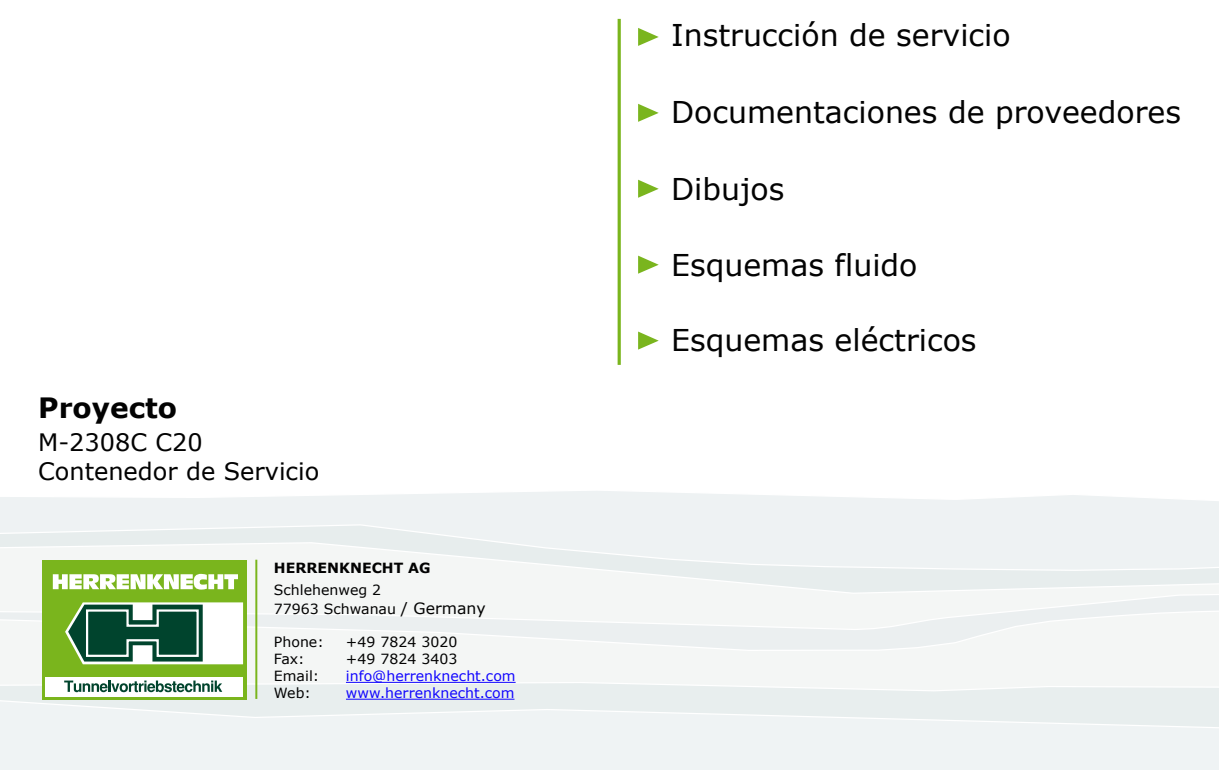
<style>
.page{position:relative;width:1219px;height:770px;background:#fff}
.page>*{position:absolute;margin:0;border:0;box-sizing:border-box;transform-origin:0 0}
.t1{font:30px "Verdana";color:#030303}
.t2{font:700 28px "Verdana";color:#020202}
.t3{font:24px/28.8px "Verdana";color:#020202}
.t4{font:14px/18.7px "Verdana";color:#020202}
.t5{font:14px "Verdana";color:#1206ff}
.t6{font:700 14px "Verdana";color:#020202}
.s1{font-size:15.6px}
</style>
<div class="page">
<svg style="left:0;top:493px;width:1219px;height:30px;background:#eff3f4"></svg>
<div style="left:0;top:523px;width:1219px;height:19px;background:#eef2f3"></div>
<div style="left:0;top:542px;width:1219px;height:51px;background:#eef2f3"></div>
<svg style="left:0;top:593px;width:1219px;height:17px"></svg>
<svg style="left:0;top:610px;width:1219px;height:73px"></svg>
<svg style="left:0;top:684px;width:1219px;height:15px"></svg>
<div style="left:0;top:699px;width:1219px;height:71px;background:#eff3f4"></div>
<div style="left:42px;top:560px;width:204px;height:139px;background:#7ab51d"></div>
<div style="left:45px;top:677px;width:198px;height:20px;background:#fff"></div>
<svg style="left:53px;top:574px;width:185px;height:16px"></svg>
<svg style="left:64px;top:681px;width:158px;height:11px"></svg>
<svg style="left:65px;top:602px;width:178px;height:62px;background:#729984"></svg>
<hr style="left:255px;top:560px;width:2px;height:139px;background:#7ab51d">
<hr style="left:346px;top:682px;width:170px;height:1px;background:#1206ff">
<hr style="left:346px;top:699px;width:168px;height:1px;background:#1206ff">
<hr style="left:618px;top:19px;width:3px;height:346px;background:#7ab51d">
<svg style="left:638px;top:28px;width:21px;height:18px"></svg>
<svg style="left:638px;top:104px;width:21px;height:18px"></svg>
<svg style="left:638px;top:256px;width:21px;height:18px"></svg>
<svg style="left:638px;top:180px;width:21px;height:18px"></svg>
<svg style="left:638px;top:332px;width:21px;height:18px"></svg>
<p class="t2" style="left:38px;top:388px;width:140px">Proyecto</p>
<p class="t3" style="left:38px;top:428px;width:283px">M-2308C C20<br>Contenedor de Servicio</p>
<p class="t6" style="left:274px;top:558px;width:158px">HERRENKNECHT AG</p>
<p class="t4" style="left:274px;top:581px;width:213px">Schlehenweg 2<br>77963 Schwanau <span class="s1">/ Germany</span></p>
<p class="t4" style="left:274px;top:633px;width:51px">Phone:</p>
<p class="t4" style="left:346px;top:633px;width:113px">+49 7824 3020</p>
<p class="t4" style="left:274px;top:650px;width:32px">Fax:</p>
<p class="t4" style="left:346px;top:650px;width:113px">+49 7824 3403</p>
<p class="t4" style="left:274px;top:667px;width:47px">Email:</p>
<p class="t5" style="left:346px;top:666px;width:171px">info@herrenknecht.com</p>
<p class="t4" style="left:274px;top:683px;width:38px">Web:</p>
<p class="t5" style="left:346px;top:683px;width:170px">www.herrenknecht.com</p>
<p class="t1" style="left:671px;top:15px;width:341px">Instrucción de servicio</p>
<p class="t1" style="left:671px;top:91px;width:511px">Documentaciones de proveedores</p>
<p class="t1" style="left:671px;top:168px;width:115px">Dibujos</p>
<p class="t1" style="left:671px;top:245px;width:248px">Esquemas fluido</p>
<p class="t1" style="left:671px;top:320px;width:307px">Esquemas eléctricos</p>
</div>
